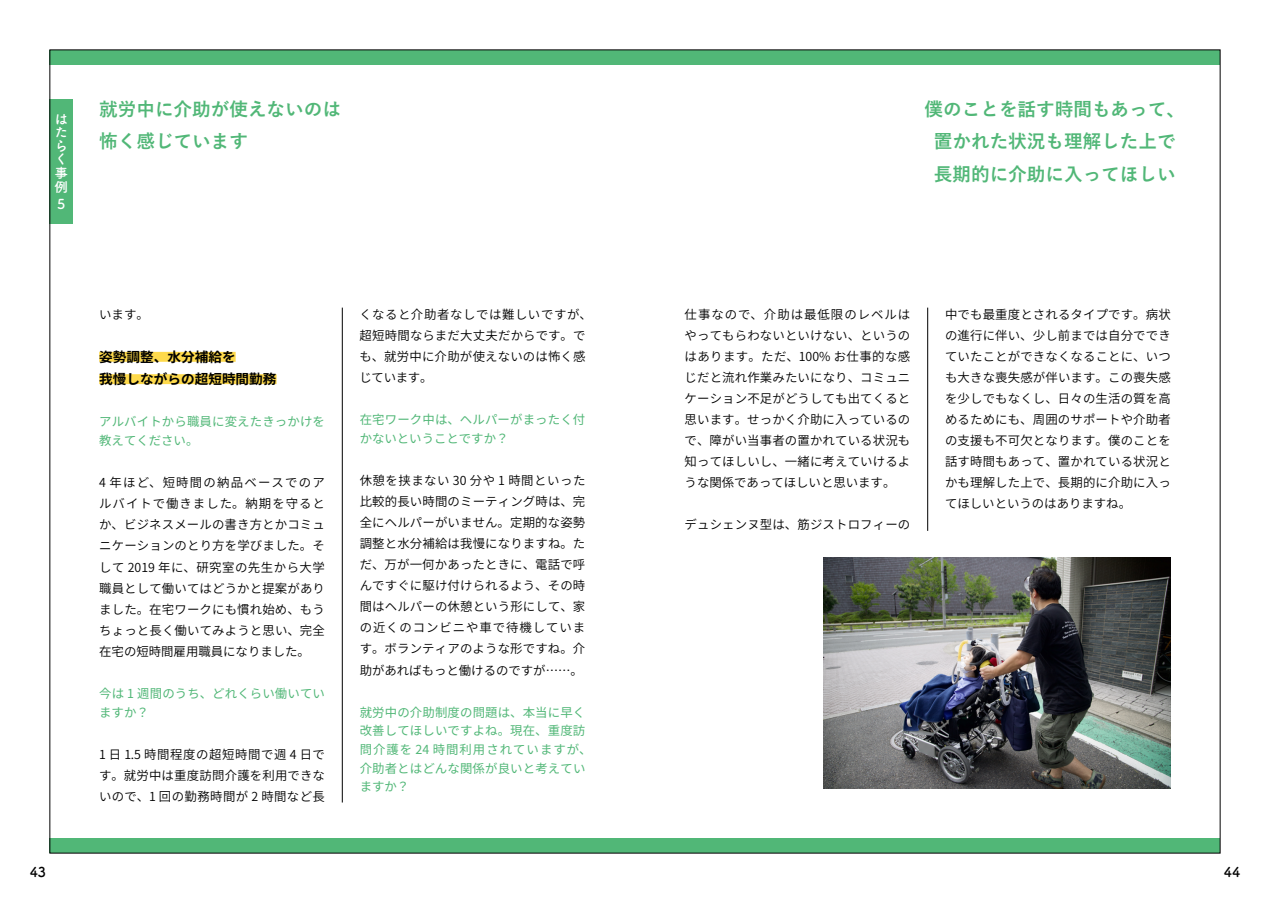
<style>
.page{position:relative;width:1270px;height:903px;background:#fff}
.page>*{position:absolute;margin:0;border:0;box-sizing:border-box;transform-origin:0 0}
.t1{font:700 18.55px/32.6px "Yu Gothic";color:#51b777}
.t2{font:700 13.65px/22.4px "Source Han Sans JP";color:#000}
.t3{font:700 13.65px/13.7px "Tsuku A Rd Gothic";color:#fff}
.t4{font:700 13.65px "Tsuku A Rd Gothic";color:#000}
.t5{font:12.42px/21px "Source Han Sans JP";letter-spacing:.015em;color:#000;text-align:justify}
.t6{font:12.42px/18.6px "Source Han Sans JP";letter-spacing:.01em;color:#51b777}
</style>
<div class="page">
<div style="left:50px;top:50px;width:1170px;height:14px;background:#51b777"></div>
<div style="left:50px;top:838px;width:1170px;height:15px;background:#51b777"></div>
<div style="left:50px;top:99px;width:23px;height:124px;background:#51b777"></div>
<img style="left:823px;top:557px;width:348px;height:232px">
<div style="left:99px;top:352px;width:137px;height:10px;background:#feda4c"></div>
<div style="left:99px;top:374px;width:178px;height:10px;background:#feda4c"></div>
<hr style="left:342px;top:308px;width:1px;height:494px;background:#000">
<hr style="left:927px;top:308px;width:1px;height:223px;background:#000">
<p class="t3" style="left:55px;top:111px;width:15px">はたらく事例</p>
<p class="t3" style="left:55px;top:196px;width:12px">５</p>
<h1 class="t1" style="left:99px;top:93px;width:243px">就労中に介助が使えないのは怖く感じています</h1>
<h1 class="t1" style="left:925px;top:93px;width:262px;text-align:center">僕のことを話す時間もあって、置かれた状況も理解した上で長期的に介助に入ってほしい</h1>
<p class="t5" style="left:99px;top:304px;width:51px">います。</p>
<p class="t2" style="left:99px;top:346px;width:179px">姿勢調整、水分補給を<br>我慢しながらの超短時間勤務</p>
<p class="t6" style="left:99px;top:413px;width:227px">アルバイトから職員に変えたきっかけを教えてください。</p>
<p class="t5" style="left:99px;top:472px;width:227px">4 年ほど、短時間の納品ベースでのアルバイトで働きました。納期を守るとか、ビジネスメールの書き方とかコミュニケーションのとり方を学びました。そして 2019 年に、研究室の先生から大学職員として働いてはどうかと提案がありました。在宅ワークにも慣れ始め、もうちょっと長く働いてみようと思い、完全在宅の短時間雇用職員になりました。</p>
<p class="t6" style="left:99px;top:684px;width:227px">今は 1 週間のうち、どれくらい働いていますか？</p>
<p class="t5" style="left:99px;top:744px;width:227px">1 日 1.5 時間程度の超短時間で週 4 日です。就労中は重度訪問介護を利用できないので、1 回の勤務時間が 2 時間など長</p>
<p class="t5" style="left:359px;top:304px;width:234px;text-align:left">くなると介助者なしでは難しいですが、超短時間ならまだ大丈夫だからです。でも、就労中に介助が使えないのは怖く感じています。</p>
<p class="t6" style="left:360px;top:410px;width:227px">在宅ワーク中は、ヘルパーがまったく付かないということですか？</p>
<p class="t5" style="left:360px;top:470px;width:227px">休憩を挟まない 30 分や 1 時間といった比較的長い時間のミーティング時は、完全にヘルパーがいません。定期的な姿勢調整と水分補給は我慢になりますね。ただ、万が一何かあったときに、電話で呼んですぐに駆け付けられるよう、その時間はヘルパーの休憩という形にして、家の近くのコンビニや車で待機しています。ボランティアのような形ですね。介助があればもっと働けるのですが……。</p>
<p class="t6" style="left:360px;top:703px;width:233px">就労中の介助制度の問題は、本当に早く改善してほしいですよね。現在、重度訪問介護を 24 時間利用されていますが、介助者とはどんな関係が良いと考えていますか？</p>
<p class="t5" style="left:685px;top:304px;width:227px">仕事なので、介助は最低限のレベルはやってもらわないといけない、というのはあります。ただ、100% お仕事的な感じだと流れ作業みたいになり、コミュニケーション不足がどうしても出てくると思います。せっかく介助に入っているので、障がい当事者の置かれている状況も知ってほしいし、一緒に考えていけるような関係であってほしいと思います。</p>
<p class="t5" style="left:685px;top:515px;width:227px">デュシェンヌ型は、筋ジストロフィーの</p>
<p class="t5" style="left:945px;top:304px;width:227px">中でも最重度とされるタイプです。病状の進行に伴い、少し前までは自分でできていたことができなくなることに、いつも大きな喪失感が伴います。この喪失感を少しでもなくし、日々の生活の質を高めるためにも、周囲のサポートや介助者の支援も不可欠となります。僕のことを話す時間もあって、置かれている状況とかも理解した上で、長期的に介助に入ってほしいというのはありますね。</p>
<p class="t4" style="left:30px;top:861px;width:18px">43</p>
<p class="t4" style="left:1224px;top:861px;width:18px">44</p>
</div>
